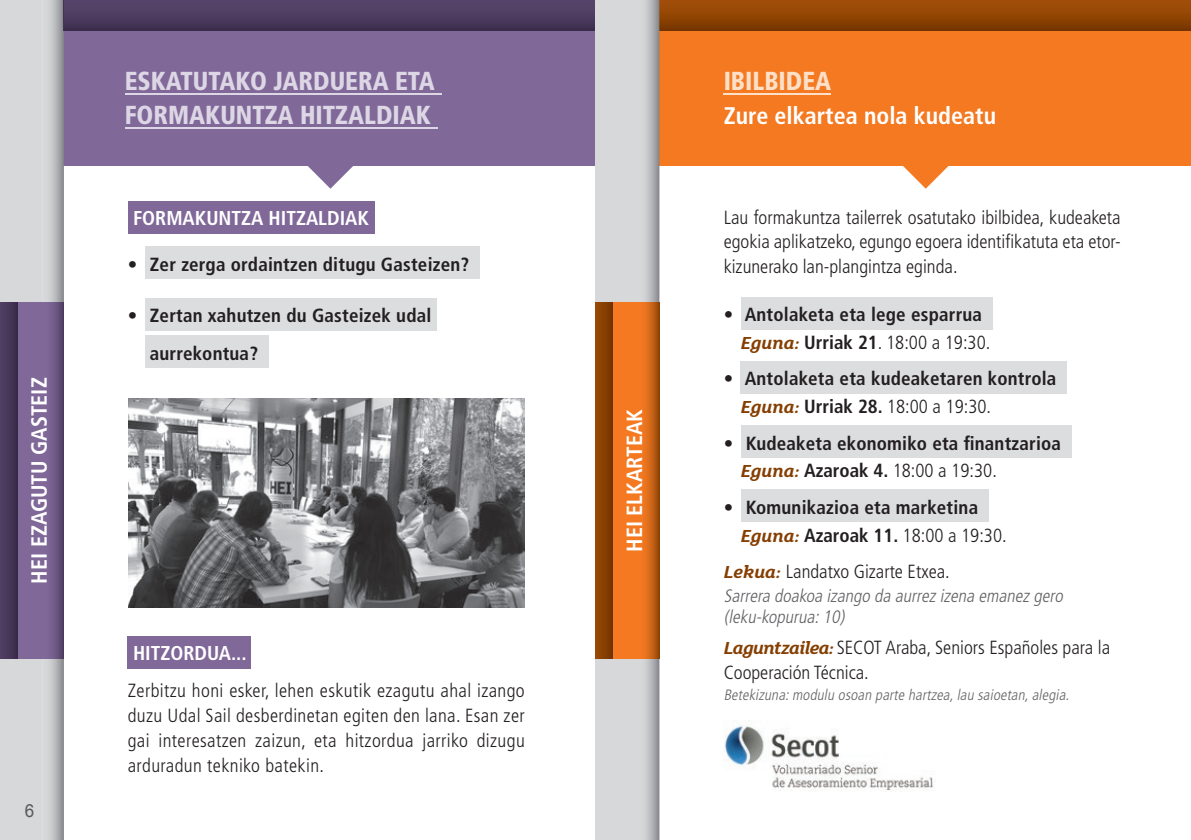
<style>
.page{position:relative;width:1191px;height:840px;background:#fff}
.page>*{position:absolute;margin:0;border:0;box-sizing:border-box;transform-origin:0 0}
.t1{font:900 condensed 26px/34px "Frutiger LT Std";color:#dcd6e5;scale:.95 1}
.t2{font:900 condensed 26px "Frutiger LT Std";color:#fde0c7;scale:.95 1}
.t3{font:700 condensed 24px "Frutiger LT Std";color:#fff}
.t4{font:700 condensed 22px "Frutiger LT Std";color:#fff}
.t5{font:700 condensed 20px "Frutiger LT Std";color:#fff}
.t6{font:300 condensed 19px/25px "Frutiger LT Std";color:#231f20;text-align:justify}
.t7{font:700 condensed 19px/27.8px "Frutiger LT Std";letter-spacing:.01em;color:#231f20}
.t8{font:italic 300 condensed 18px/21px "Frutiger LT Std";color:#636366}
.t9{font:18px "Arial";color:#636366;scale:.95 1}
.t10{font:italic 300 condensed 15px "Frutiger LT Std";color:#636366}
.s1{font-family:"FS Lola";font-style:italic;font-stretch:normal;color:#853e00}
.s2{font-weight:300}
.s3{font-family:"FS Lola";font-weight:700;font-style:italic;font-stretch:normal;color:#853e00}
</style>
<div class="page">
<div style="left:659px;top:0;width:532px;height:166px;background:#f47921"></div>
<div style="left:64px;top:0;width:533px;height:166px;background:#806899"></div>
<svg style="left:308px;top:166px;width:45px;height:23px"></svg>
<svg style="left:903px;top:166px;width:46px;height:23px"></svg>
<svg style="left:659px;top:0;width:532px;height:31px;background:#8e4303"></svg>
<svg style="left:65px;top:0;width:530px;height:31px;background:#4b3a5d"></svg>
<svg style="left:0;top:0;width:64px;height:839px;background:#cdced0"></svg>
<img style="left:64px;top:0;width:1px;height:31px">
<div style="left:0;top:302px;width:64px;height:356px;background:#806899"></div>
<div style="left:42px;top:302px;width:22px;height:356px;background:linear-gradient(to right,#8c72a6,#58456c)"></div>
<hr style="left:17px;top:302px;width:1px;height:356px;background:#382848">
<div style="left:0;top:302px;width:17px;height:356px;background:linear-gradient(to bottom,#473659,#473659)"></div>
<div style="left:595px;top:0;width:64px;height:839px;background:#d7d8da"></div>
<svg style="left:637px;top:0;width:22px;height:839px"></svg>
<div style="left:595px;top:302px;width:64px;height:356px;background:#f47921"></div>
<div style="left:637px;top:302px;width:22px;height:356px;background:linear-gradient(to right,#ff8427,#a9530e)"></div>
<hr style="left:612px;top:302px;width:1px;height:356px;background:#703200">
<svg style="left:595px;top:302px;width:17px;height:356px;background:#873f01"></svg>
<div style="left:128px;top:201px;width:246px;height:32px;background:#806899"></div>
<div style="left:145px;top:247px;width:335px;height:32px;background:#dcdddf"></div>
<div style="left:145px;top:298px;width:291px;height:32px;background:#dcdddf"></div>
<div style="left:145px;top:335px;width:123px;height:32px;background:#dcdddf"></div>
<hr style="left:125px;top:93px;width:316px;height:1px;background:#dcd6e5">
<hr style="left:125px;top:127px;width:312px;height:1px;background:#dcd6e5">
<img style="left:724px;top:721px;width:209px;height:70px">
<img style="left:129px;top:398px;width:396px;height:209px">
<div style="left:740px;top:297px;width:252px;height:32px;background:#dcdddf"></div>
<div style="left:740px;top:361px;width:327px;height:32px;background:#dcdddf"></div>
<div style="left:740px;top:425px;width:331px;height:32px;background:#dcdddf"></div>
<div style="left:740px;top:489px;width:248px;height:32px;background:#dcdddf"></div>
<hr style="left:723px;top:93px;width:108px;height:1px;background:#fde0c7">
<div style="left:128px;top:636px;width:123px;height:32px;background:#806899"></div>
<p class="t4" style="left:26px;top:583px;width:208px;rotate:-90deg">HEI EZAGUTU GASTEIZ</p>
<p class="t9" style="left:25px;top:798px;width:12px">6</p>
<h1 class="t1" style="left:125px;top:63px;width:328px">ESKATUTAKO JARDUERA ETA<br>FORMAKUNTZA HITZALDIAK</h1>
<p class="t5" style="left:133px;top:206px;width:237px">FORMAKUNTZA HITZALDIAK</p>
<p class="t7" style="left:128px;top:250px;width:343px">• Zer zerga ordaintzen ditugu Gasteizen?</p>
<p class="t7" style="left:150px;top:297px;width:283px;line-height:37.4px;text-indent:-22px">• Zertan xahutzen du Gasteizek udal aurrekontua?</p>
<p class="t5" style="left:133px;top:641px;width:115px">HITZORDUA...</p>
<p class="t6" style="left:128px;top:677px;width:398px">Zerbitzu honi esker, lehen eskutik ezagutu ahal izango duzu Udal Sail desberdinetan egiten den lana. Esan zer gai interesatzen zaizun, eta hitzordua jarriko dizugu arduradun tekniko batekin.</p>
<p class="t4" style="left:621px;top:551px;width:144px;rotate:-90deg">HEI ELKARTEAK</p>
<h1 class="t2" style="left:723px;top:65px;width:115px">IBILBIDEA</h1>
<p class="t3" style="left:723px;top:101px;width:274px">Zure elkartea nola kudeatu</p>
<p class="t6" style="left:723px;top:205px;width:398px">Lau formakuntza tailerrek osatutako ibilbidea, kudeaketa egokia aplikatzeko, egungo egoera identifikatuta eta etor&shy;kizunerako lan-plangintza eginda.</p>
<p class="t7" style="left:740px;top:300px;width:251px;text-indent:-17px">• Antolaketa eta lege esparrua<br><span class="s1">Eguna:</span> Urriak 21<span class="s2">. 18:00 a 19:30.</span></p>
<p class="t7" style="left:740px;top:364px;width:317px;text-indent:-17px">• Antolaketa eta kudeaketaren kontrola<br><span class="s1">Eguna:</span> Urriak 28. <span class="s2">18:00 a 19:30.</span></p>
<p class="t7" style="left:740px;top:429px;width:322px;text-indent:-17px">• Kudeaketa ekonomiko eta finantzarioa<br><span class="s1">Eguna:</span> Azaroak 4. <span class="s2">18:00 a 19:30.</span></p>
<p class="t7" style="left:740px;top:493px;width:268px;text-indent:-17px">• Komunikazioa eta marketina<br><span class="s1">Eguna:</span> Azaroak 11. <span class="s2">18:00 a 19:30.</span></p>
<p class="t6" style="left:723px;top:559px;width:228px"><span class="s3">Lekua:</span> Landatxo Gizarte Etxea.</p>
<p class="t8" style="left:723px;top:585px;width:344px">Sarrera doakoa izango da aurrezizena emanezgero (leku-kopurua:10)</p>
<p class="t6" style="left:723px;top:634px;width:388px"><span class="s3">Laguntzailea:</span> SECOT Araba, Seniors Españoles para la<br>Cooperación Técnica.</p>
<p class="t10" style="left:723px;top:686px;width:350px">Betekizuna:modulu osoan parte hartzea,lau saioetan,alegia.</p>
</div>
